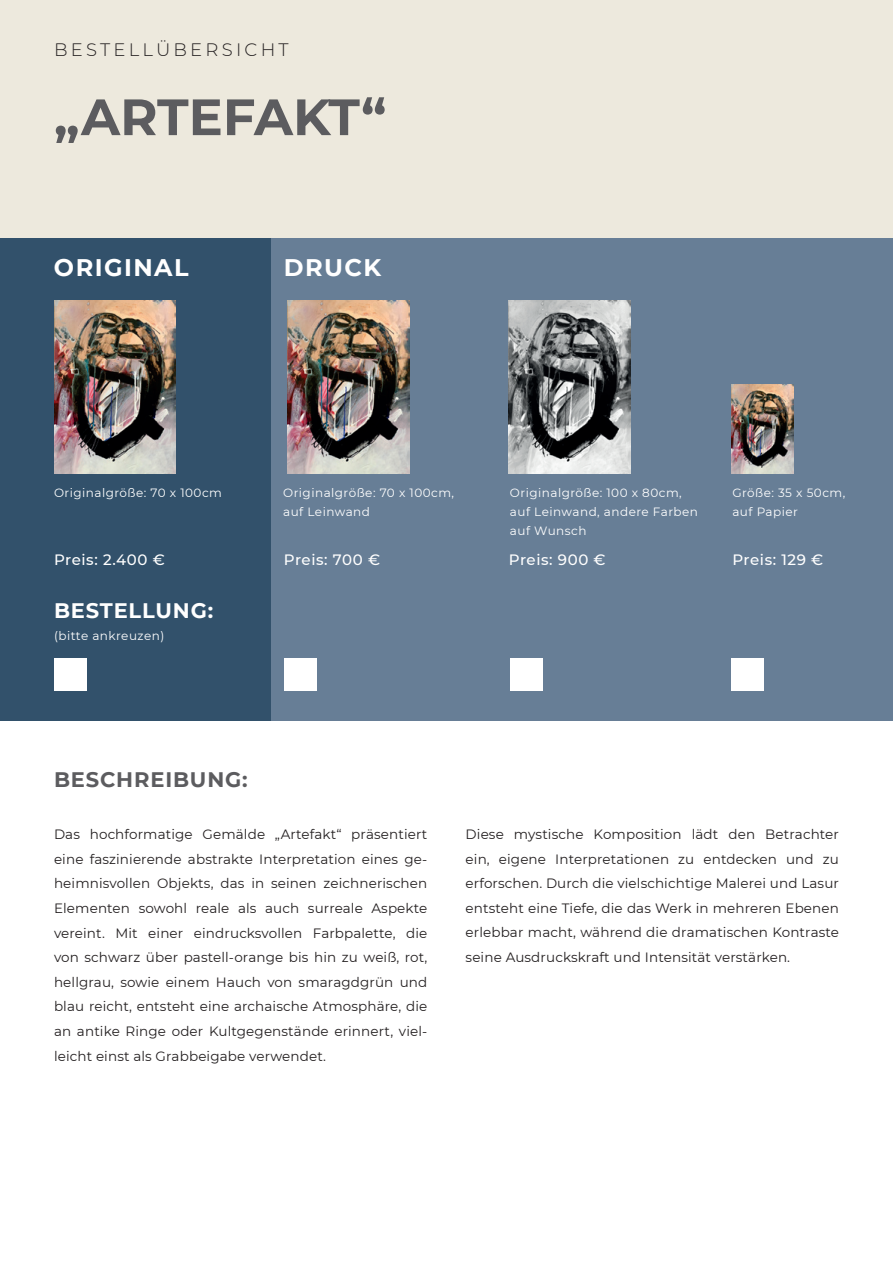
<style>
.page{position:relative;width:893px;height:1263px;background:#fff}
.page>*{position:absolute;margin:0;border:0;box-sizing:border-box;transform-origin:0 0}
.t1{font:700 51px "Montserrat";color:#5c5c5f}
.t2{font:700 24px "Montserrat";letter-spacing:.06em;color:#fff}
.t3{font:700 21px "Montserrat";letter-spacing:.04em;color:#5c5c5f}
.t4{font:700 21px "Montserrat";letter-spacing:.04em;color:#fff}
.t5{font:300 18px "Montserrat";letter-spacing:.18em;color:#231f20}
.t6{font:500 15px "Montserrat";letter-spacing:.04em;color:#fff}
.t7{font:13.5px/24.6px "Montserrat";letter-spacing:.01em;color:#231f20;text-align:justify}
.t8{font:12px/18.6px "Montserrat";letter-spacing:.04em;color:#fff}
</style>
<div class="page">
<div style="left:0;top:0;width:893px;height:319px;background:#ede9dd"></div>
<div style="left:271px;top:238px;width:622px;height:483px;background:#677e96"></div>
<div style="left:0;top:238px;width:271px;height:483px;background:#32516b"></div>
<img style="left:54px;top:301px;width:122px;height:172px">
<img style="left:288px;top:301px;width:122px;height:172px">
<img style="left:509px;top:301px;width:122px;height:172px">
<img style="left:731px;top:385px;width:63px;height:88px">
<div style="left:54px;top:658px;width:33px;height:33px;background:#fff"></div>
<div style="left:284px;top:658px;width:32px;height:33px;background:#fff"></div>
<div style="left:510px;top:658px;width:33px;height:33px;background:#fff"></div>
<div style="left:731px;top:658px;width:33px;height:33px;background:#fff"></div>
<h3 class="t5" style="left:54px;top:37px;width:236px">BESTELLÜBERSICHT</h3>
<h1 class="t1" style="left:54px;top:80px;width:334px">„ARTEFAKT“</h1>
<h2 class="t2" style="left:54px;top:250px;width:136px">ORIGINAL</h2>
<h2 class="t2" style="left:284px;top:250px;width:99px">DRUCK</h2>
<p class="t8" style="left:54px;top:483px;width:169px">Originalgröße: 70 x 100cm</p>
<p class="t6" style="left:54px;top:549px;width:112px">Preis: 2.400 €</p>
<h3 class="t4" style="left:54px;top:596px;width:161px">BESTELLUNG:</h3>
<p class="t8" style="left:54px;top:626px;width:112px">(bitte ankreuzen)</p>
<p class="t8" style="left:283px;top:483px;width:172px">Originalgröße: 70 x 100cm, auf Leinwand</p>
<p class="t8" style="left:510px;top:483px;width:190px">Originalgröße: 100 x 80cm, auf Leinwand, andere Farben auf Wunsch</p>
<p class="t8" style="left:732px;top:483px;width:114px">Größe: 35 x 50cm, auf Papier</p>
<p class="t6" style="left:284px;top:549px;width:98px">Preis: 700 €</p>
<p class="t6" style="left:509px;top:549px;width:98px">Preis: 900 €</p>
<p class="t6" style="left:732px;top:549px;width:92px">Preis: 129 €</p>
<h3 class="t3" style="left:54px;top:764px;width:195px">BESCHREIBUNG:</h3>
<p class="t7" style="left:54px;top:821px;width:375px">Das hochformatige Gemälde „Artefakt“ präsentiert eine faszinierende abstrakte Interpretation eines ge&shy;heimnisvollen Objekts, das in seinen zeichnerischen Elementen sowohl reale als auch surreale Aspekte vereint. Mit einer eindrucksvollen Farbpalette, die von schwarz über pastell-orange bis hin zu weiß, rot, hellgrau, sowie einem Hauch von smaragdgrün und blau reicht, entsteht eine archaische Atmosphäre, die an antike Ringe oder Kultgegenstände erinnert, viel&shy;leicht einst als Grabbeigabe verwendet.</p>
<p class="t7" style="left:466px;top:821px;width:375px">Diese mystische Komposition lädt den Betrachter ein, eigene Interpretationen zu entdecken und zu erforschen. Durch die vielschichtige Malerei und Lasur entsteht eine Tiefe, die das Werk in mehreren Ebenen erlebbar macht, während die dramatischen Kontraste seine Ausdruckskraft und Intensität verstärken.</p>
</div>
